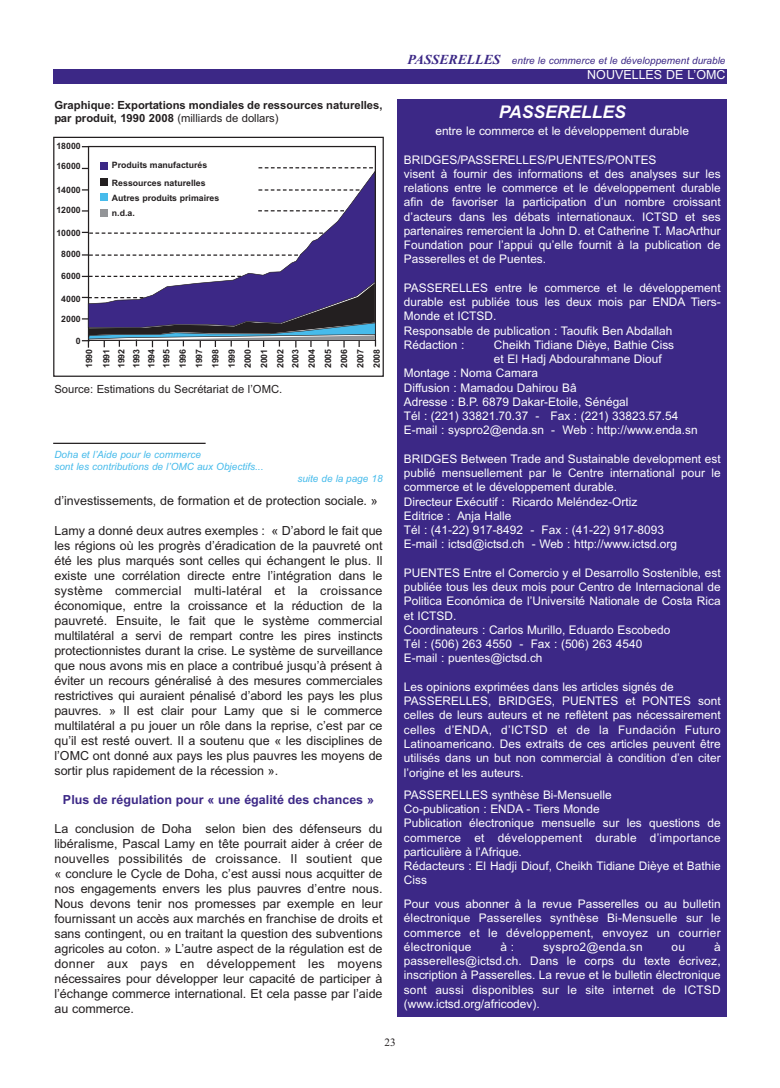
<style>
.page{position:relative;width:780px;height:1088px;background:#fff}
.page>*{position:absolute;margin:0;border:0;box-sizing:border-box;transform-origin:0 0}
.t1{font:italic 700 17.5px "Arial";color:#fff}
.t2{font:12.5px/15px "Arial";color:#231f20;text-align:justify}
.t3{font:700 12.5px "Arial";color:#3c2886}
.t4{font:12.5px "Arial";color:#fff}
.t5{font:11.88px/14.2px "Arial";color:#fff}
.t6{font:11.88px "Arial";letter-spacing:.02em;color:#fff}
.t7{font:700 11.25px/13.5px "Arial";color:#231f20}
.t8{font:11.25px "Arial";color:#231f20}
.t9{font:11.25px "Times New Roman";color:#231f20}
.t10{font:italic 10px/12px "Arial";color:#47bbeb}
.t11{font:italic 10px "Arial";color:#3c2886}
.t12{font:700 8.75px/16.2px "Arial";color:#231f20}
.s1{font-weight:400}
.s2{font-family:"Times New Roman";font-weight:700;font-size:13.75px}
</style>
<div class="page">
<div style="left:53px;top:69px;width:673px;height:15px;background:#3c2886"></div>
<div style="left:53px;top:137px;width:331px;height:240px;border:1px solid #231f20"></div>
<hr style="left:53px;top:443px;width:153px;height:1px;background:#231f20">
<div style="left:397px;top:99px;width:329px;height:918px;background:#3c2886"></div>
<svg style="left:82px;top:210px;width:6px;height:2px"></svg>
<svg style="left:82px;top:189px;width:6px;height:2px"></svg>
<div style="left:100px;top:162px;width:8px;height:8px;background:#3c2886"></div>
<svg style="left:258px;top:167px;width:115px;height:1px"></svg>
<svg style="left:82px;top:254px;width:6px;height:2px"></svg>
<svg style="left:82px;top:283px;width:294px;height:65px"></svg>
<svg style="left:88px;top:170px;width:287px;height:158px"></svg>
<p class="t7" style="left:54px;top:98px;width:329px">Graphique: Exportations mondiales de ressources naturelles, par produit, 1990 2008 <span class="s1">(milliards de dollars)</span></p>
<p class="t12" style="left:56px;top:138px;width:26px">18000</p>
<p class="t12" style="left:56px;top:158px;width:26px">16000</p>
<p class="t12" style="left:56px;top:182px;width:26px">14000</p>
<p class="t12" style="left:56px;top:202px;width:26px">12000</p>
<p class="t12" style="left:56px;top:224px;width:26px">10000</p>
<p class="t12" style="left:61px;top:246px;width:21px">8000</p>
<p class="t12" style="left:61px;top:268px;width:21px">6000</p>
<p class="t12" style="left:61px;top:291px;width:21px">4000</p>
<p class="t12" style="left:61px;top:311px;width:21px">2000</p>
<p class="t12" style="left:76px;top:333px;width:6px">0</p>
<p class="t12" style="left:112px;top:156px;width:97px;line-height:17.5px">Produits manufacturés<br>Ressources naturelles</p>
<p class="t12" style="left:112px;top:190px;width:109px;line-height:15px">Autres produits primaires n.d.a.</p>
<p class="t12" style="left:80px;top:368px;width:21px;line-height:17.5px;rotate:-90deg">1990<br>1991</p>
<p class="t12" style="left:114px;top:368px;width:21px;line-height:15px;text-align:justify;rotate:-90deg">1992<br>1993<br>1994<br>1995</p>
<p class="t12" style="left:175px;top:368px;width:21px;text-align:justify;rotate:-90deg">1996<br>1997<br>1998<br>1999<br>2000<br>2001<br>2002</p>
<p class="t12" style="left:287px;top:368px;width:21px;text-align:justify;rotate:-90deg">2003<br>2004<br>2005<br>2006<br>2007<br>2008</p>
<p class="t8" style="left:54px;top:382px;width:229px">Source: Estimations du Secrétariat de l’OMC.</p>
<p class="t10" style="left:54px;top:449px;width:210px">Doha et l’Aide pour le commerce<br>sont les contributions de l’OMC aux Objectifs...</p>
<p class="t10" style="left:297px;top:473px;width:87px">suite de la page 18</p>
<p class="t2" style="left:54px;top:494px;width:325px">d’investissements, de formation et de protection sociale. »</p>
<p class="t2" style="left:54px;top:523px;width:329px">Lamy a donné deux autres exemples : « D’abord le fait que les régions où les progrès d’éradication de la pauvreté ont été les plus marqués sont celles qui échangent le plus. Il existe une corrélation directe entre l’intégration dans le système commercial multi-latéral et la croissance économique, entre la croissance et la réduction de la pauvreté. Ensuite, le fait que le système commercial multilatéral a servi de rempart contre les pires instincts protectionnistes durant la crise. Le système de surveillance que nous avons mis en place a contribué jusqu’à présent à éviter un recours généralisé à des mesures commerciales restrictives qui auraient pénalisé d’abord les pays les plus pauvres. » Il est clair pour Lamy que si le commerce multilatéral a pu jouer un rôle dans la reprise, c’est par ce qu’il est resté ouvert. Il a soutenu que « les disciplines de l’OMC ont donné aux pays les plus pauvres les moyens de sortir plus rapidement de la récession ».</p>
<p class="t3" style="left:63px;top:792px;width:312px">Plus de régulation pour « une égalité des chances »</p>
<p class="t2" style="left:54px;top:821px;width:329px">La conclusion de Doha selon bien des défenseurs du libéralisme, Pascal Lamy en tête pourrait aider à créer de nouvelles possibilités de croissance. Il soutient que « conclure le Cycle de Doha, c’est aussi nous acquitter de nos engagements envers les plus pauvres d’entre nous.<br>Nous devons tenir nos promesses par exemple en leur fournissant un accès aux marchés en franchise de droits et sans contingent, ou en traitant la question des subventions agricoles au coton. » L’autre aspect de la régulation est de donner aux pays en développement les moyens nécessaires pour développer leur capacité de participer à l’échange commerce international. Et cela passe par l’aide au commerce.</p>
<p class="t11" style="left:407px;top:54px;width:319px"><span class="s2">PASSERELLES</span> entre le commerce et le développement durable</p>
<p class="t4" style="left:587px;top:68px;width:140px">NOUVELLES DE L’OMC</p>
<h1 class="t1" style="left:498px;top:102px;width:129px">PASSERELLES</h1>
<p class="t5" style="left:435px;top:124px;width:255px">entre le commerce et le développement durable</p>
<p class="t5" style="left:404px;top:152px;width:318px">BRIDGES/PASSERELLES/PUENTES/PONTES<br>visent à fournir des informations et des analyses sur les relations entre le commerce et le développement durable afin de favoriser la participation d’un nombre croissant d’acteurs dans les débats internationaux. ICTSD et ses partenaires remercient la John D. et Catherine T. MacArthur Foundation pour l’appui qu’elle fournit à la publication de Passerelles et de Puentes.</p>
<p class="t5" style="left:404px;top:281px;width:318px">PASSERELLES entre le commerce et le développement durable est publiée tous les deux mois par ENDA Tiers-Monde et ICTSD.<br>Responsable de publication : Taoufik Ben Abdallah Rédaction :</p>
<p class="t5" style="left:494px;top:338px;width:182px">Cheikh Tidiane Dièye, Bathie Ciss</p>
<p class="t5" style="left:494px;top:352px;width:169px">et El Hadj Abdourahmane Diouf</p>
<p class="t5" style="left:404px;top:366px;width:136px">Montage : Noma Camara</p>
<p class="t5" style="left:404px;top:380px;width:174px">Diffusion : Mamadou Dahirou Bâ</p>
<p class="t5" style="left:404px;top:395px;width:226px">Adresse : B.P. 6879 Dakar-Etoile, Sénégal</p>
<p class="t5" style="left:404px;top:409px;width:276px">Tél : (221) 33821.70.37 - Fax : (221) 33823.57.54</p>
<p class="t5" style="left:404px;top:423px;width:295px">E-mail : syspro2@enda.sn - Web : http://www.enda.sn</p>
<p class="t5" style="left:404px;top:452px;width:318px">BRIDGES Between Trade and Sustainable development est publié mensuellement par le Centre international pour le commerce et le développement durable.<br>Directeur Exécutif : Ricardo Meléndez-Ortiz<br>Editrice : Anja Halle<br>Tél : (41-22) 917-8492 - Fax : (41-22) 917-8093<br>E-mail : ictsd@ictsd.ch - Web : http://www.ictsd.org</p>
<p class="t5" style="left:404px;top:566px;width:318px">PUENTES Entre el Comercio y el Desarrollo Sostenible, est publiée tous les deux mois pour Centro de Internacional de Politica Económica de l’Université Nationale de Costa Rica et ICTSD.<br>Coordinateurs : Carlos Murillo, Eduardo Escobedo<br>Tél : (506) 263 4550 - Fax : (506) 263 4540<br>E-mail : puentes@ictsd.ch</p>
<p class="t5" style="left:404px;top:680px;width:318px">Les opinions exprimées dans les articles signés de PASSERELLES, BRIDGES, PUENTES et PONTES sont celles de leurs auteurs et ne reflètent pas nécessairement celles d’ENDA, d’ICTSD et de la Fundación Futuro Latinoamericano. Des extraits de ces articles peuvent être utilisés dans un but non commercial à condition d’en citer l’origine et les auteurs.</p>
<p class="t5" style="left:404px;top:788px;width:318px">PASSERELLES synthèse Bi-Mensuelle<br>Co-publication : ENDA - Tiers Monde<br>Publication électronique mensuelle sur les questions de commerce et développement durable d’importance particulière à l’Afrique.<br>Rédacteurs : El Hadji Diouf, Cheikh Tidiane Dièye et Bathie Ciss</p>
<p class="t5" style="left:404px;top:897px;width:318px;text-align:justify">Pour vous abonner à la revue Passerelles ou au bulletin électronique Passerelles synthèse Bi-Mensuelle sur le commerce et le développement, envoyez un courrier électronique</p>
<p class="t5" style="left:500px;top:939px;width:15px">à :</p>
<p class="t6" style="left:543px;top:940px;width:101px">syspro2@enda.sn</p>
<p class="t5" style="left:671px;top:939px;width:15px">ou</p>
<p class="t5" style="left:404px;top:939px;width:318px;text-align:justify;text-indent:310px">à passerelles@ictsd.ch. Dans le corps du texte écrivez, inscription à Passerelles. La revue et le bulletin électronique sont aussi disponibles sur le site internet de ICTSD (www.ictsd.org/africodev).</p>
<p class="t9" style="left:384px;top:1036px;width:13px">23</p>
</div>
